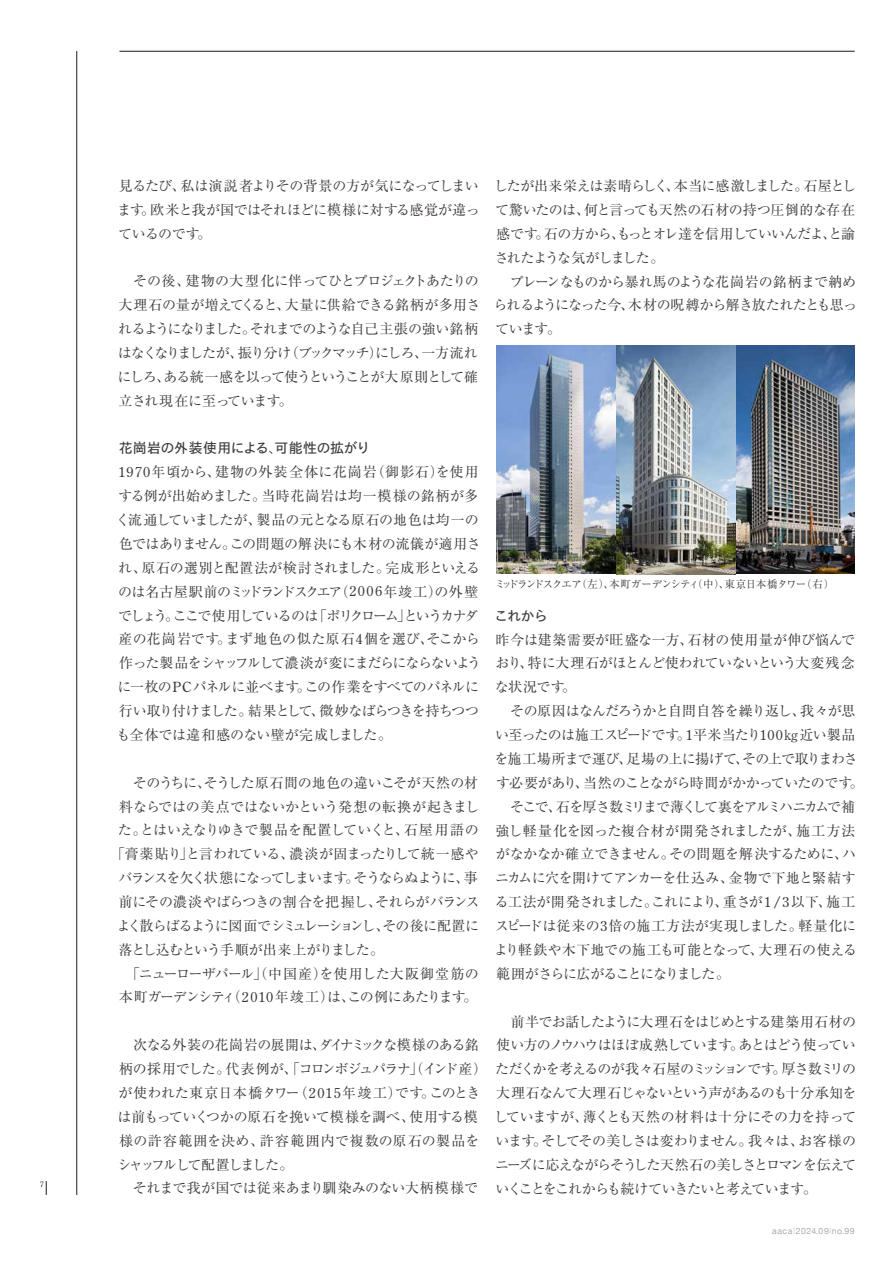
<style>
.page{position:relative;width:893px;height:1263px;background:#fff}
.page>*{position:absolute;margin:0;border:0;box-sizing:border-box;transform-origin:0 0}
.t1{font:13.95px/23.9px "Ryumin Pro";letter-spacing:-.035em;color:#3e3a39}
.t2{font:13.95px "Ryumin Pro";letter-spacing:-.015em;color:#3e3a39}
.t3{font:13.95px "Ryumin Pro";letter-spacing:-.055em;color:#3e3a39}
.t4{font:13.95px "Ryumin Pro";letter-spacing:-.1em;color:#3e3a39}
.t5{font:13.95px "Ryumin Pro";letter-spacing:-.075em;color:#3e3a39}
.t6{font:13.95px "Ryumin Pro";letter-spacing:-.01em;color:#3e3a39}
.t7{font:500 13.95px "TB Go Std";letter-spacing:-.02em;color:#3e3a39}
.t8{font:13.95px "Ryumin Pro";letter-spacing:-.06em;color:#3e3a39}
.t9{font:10.5px "Ryumin Pro";letter-spacing:-.08em;color:#3e3a39}
.t10{font:8.7px "Helvetica Neue";letter-spacing:.065em;color:#aaabab}
.t11{font:7.5px "Century Old Style Std";color:#221815}
.s1{font-family:"Gothic BBB Pro"}
.s2{font-family:"Century Old Style Std"}
</style>
<div class="page">
<hr style="left:119px;top:51px;width:736px;height:1px;background:#221815">
<hr style="left:76px;top:51px;width:1px;height:1144px;background:#221815">
<svg style="left:46px;top:1181px;width:1px;height:14px"></svg>
<img style="left:497px;top:346px;width:358px;height:228px">
<p class="t11" style="left:40px;top:1180px;width:5px">7</p>
<p class="t1" style="left:117px;top:173px;width:364px;text-align:justify">見るたび、私は演説者よりその背景の方が気になってしまいます。欧米と我が国ではそれほどに模様に対する感覚が違っているのです。</p>
<p class="t1" style="left:117px;top:268px;width:364px">　その後、建物の大型化に伴ってひとプロジェクトあたりの大理石の量が増えてくると、大量に供給できる銘柄が多用されるようになりました。それまでのような自己主張の強い銘柄はなくなりましたが、振り分け（ブックマッチ）にしろ、一方流れにしろ、ある統一感を以って使うということが大原則として確立され現在に至っています。</p>
<p class="t7" style="left:119px;top:437px;width:253px">花崗岩の外装使用による<span class="s1">、</span>可能性の拡がり</p>
<p class="t1" style="left:116px;top:459px;width:367px"><span class="s2">1970</span>年頃から、建物の外装全体に花崗岩（御影石）を使用する例が出始めました。当時花崗岩は均一模様の銘柄が多く流通していましたが、製品の元となる原石の地色は均一の色ではありません。この問題の解決にも木材の流儀が適用され、原石の選別と配置法が検討されました。完成形といえるのは名古屋駅前のミッドランドスクエア（<span class="s2">2006</span>年竣工）の外壁でしょう。ここで使用しているのは「ポリクローム」というカナダ産の花崗岩です。まず地色の似た原石<span class="s2">4</span>個を選び、そこから作った製品をシャッフルして濃淡が変にまだらにならないように一枚の<span class="s2">PC</span>パネルに並べます。この作業をすべてのパネルに行い取り付けました。結果として、微妙なばらつきを持ちつつも全体では違和感のない壁が完成しました。</p>
<p class="t2" style="left:119px;top:771px;width:360px">　そのうちに、そうした原石間の地色の違いこそが天然の材</p>
<p class="t6" style="left:119px;top:795px;width:362px">料ならではの美点ではないかという発想の転換が起きまし</p>
<p class="t1" style="left:118px;top:817px;width:363px">た。とはいえなりゆきで製品を配置していくと、石屋用語の</p>
<p class="t2" style="left:111px;top:843px;width:369px">「膏薬貼り」と言われている、濃淡が固まったりして統一感や</p>
<p class="t4" style="left:119px;top:867px;width:361px">バランスを欠く状態になってしまいます。そうならぬように、事</p>
<p class="t1" style="left:119px;top:889px;width:362px">前にその濃淡やばらつきの割合を把握し、それらがバランス</p>
<p class="t5" style="left:117px;top:915px;width:364px">よく散らばるように図面でシミュレーションし、その後に配置に</p>
<p class="t8" style="left:118px;top:938px;width:267px">落とし込むという手順が出来上がりました。</p>
<p class="t2" style="left:119px;top:962px;width:361px">　「ニューローザパール」（中国産）を使用した大阪御堂筋の</p>
<p class="t3" style="left:119px;top:986px;width:360px">本町ガーデンシティ（<span class="s2">2010</span>年竣工）は、この例にあたります。</p>
<p class="t1" style="left:117px;top:1032px;width:371px">　次なる外装の花崗岩の展開は、ダイナミックな模様のある銘柄の採用でした。代表例が、「コロンボジュパラナ」（インド産）が使われた東京日本橋タワー（<span class="s2">2015</span>年竣工）です。このときは前もっていくつかの原石を挽いて模様を調べ、使用する模様の許容範囲を決め、許容範囲内で複数の原石の製品をシャッフルして配置しました。<br>　それまで我が国では従来あまり馴染みのない大柄模様で</p>
<p class="t1" style="left:494px;top:173px;width:365px">したが出来栄えは素晴らしく、本当に感激しました。石屋として驚いたのは、何と言っても天然の石材の持つ圧倒的な存在感です。石の方から、もっとオレ達を信用していいんだよ、と諭されたような気がしました。<br>　プレーンなものから暴れ馬のような花崗岩の銘柄まで納められるようになった今、木材の呪縛から解き放たれたとも思っています。</p>
<p class="t9" style="left:495px;top:575px;width:341px">ミッドランドスクエア（左）、本町ガーデンシティ（中）、東京日本橋タワー（右）</p>
<p class="t7" style="left:494px;top:605px;width:55px">これから</p>
<p class="t1" style="left:494px;top:626px;width:371px">昨今は建築需要が旺盛な一方、石材の使用量が伸び悩んでおり、特に大理石がほとんど使われていないという大変残念な状況です。<br>　その原因はなんだろうかと自問自答を繰り返し、我々が思い至ったのは施工スピードです。<span class="s2">1</span>平米当たり<span class="s2">100</span>㎏近い製品を施工場所まで運び、足場の上に揚げて、その上で取りまわさす必要があり、当然のことながら時間がかかっていたのです。　そこで、石を厚さ数ミリまで薄くして裏をアルミハニカムで補強し軽量化を図った複合材が開発されましたが、施工方法がなかなか確立できません。その問題を解決するために、ハニカムに穴を開けてアンカーを仕込み、金物で下地と緊結する工法が開発されました。これにより、重さが<span class="s2">1 /3</span>以下、施工スピードは従来の<span class="s2">3</span>倍の施工方法が実現しました。軽量化により軽鉄や木下地での施工も可能となって、大理石の使える範囲がさらに広がることになりました。</p>
<p class="t1" style="left:494px;top:1008px;width:364px;text-align:justify">　前半でお話したように大理石をはじめとする建築用石材の使い方のノウハウはほぼ成熟しています。あとはどう使っていただくかを考えるのが我々石屋のミッションです。厚さ数ミリの大理石なんて大理石じゃないという声があるのも十分承知をしていますが、薄くとも天然の材料は十分にその力を持っています。そしてその美しさは変わりません。我々は、お客様のニーズに応えながらそうした天然石の美しさとロマンを伝えていくことをこれからも続けていきたいと考えています。</p>
<p class="t10" style="left:772px;top:1225px;width:84px">aaca l 2024.09l no.99</p>
</div>
